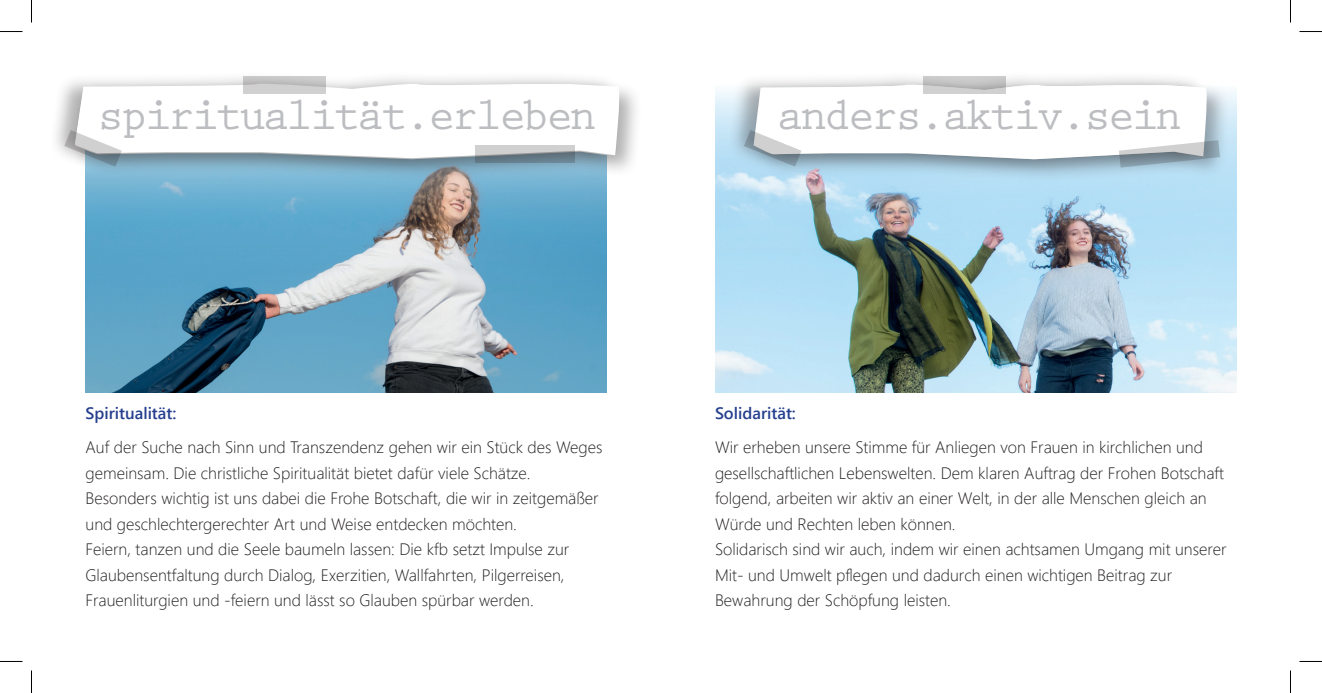
<style>
.page{position:relative;width:1322px;height:693px;background:#fff}
.page>*{position:absolute;margin:0;border:0;box-sizing:border-box;transform-origin:0 0}
.t1{font:700 45px "Prestige Elite Std";letter-spacing:-.075em;color:#bcbdc0}
.t2{font:300 16.5px/25.5px "Segoe UI";color:#231f20}
.t3{font:600 16.5px "Segoe UI";color:#253f8e}
</style>
<div class="page">
<img style="left:86px;top:181px;width:521px;height:211px">
<div style="left:49px;top:70px;width:571px;height:103px;background:#231f20;opacity:.35"></div>
<div style="left:71px;top:78px;width:571px;height:103px;background:#231f20;opacity:.35"></div>
<svg style="left:75px;top:82px;width:546px;height:76px"></svg>
<svg style="left:475px;top:145px;width:99px;height:17px;background:#9aa3a9"></svg>
<svg style="left:243px;top:76px;width:83px;height:17px"></svg>
<svg style="left:64px;top:130px;width:58px;height:37px"></svg>
<img style="left:715px;top:91px;width:521px;height:301px">
<div style="left:727px;top:71px;width:480px;height:102px;background:#231f20;opacity:.35"></div>
<div style="left:750px;top:80px;width:480px;height:102px;background:#231f20;opacity:.35"></div>
<div style="left:922px;top:76px;width:83px;height:17px;background:#cac9c9"></div>
<svg style="left:744px;top:83px;width:476px;height:84px"></svg>
<svg style="left:0;top:31px;width:22px;height:1px"></svg>
<svg style="left:1299px;top:31px;width:23px;height:1px"></svg>
<svg style="left:0;top:661px;width:22px;height:1px"></svg>
<svg style="left:1299px;top:661px;width:23px;height:1px"></svg>
<svg style="left:31px;top:0;width:1px;height:23px"></svg>
<svg style="left:31px;top:670px;width:1px;height:22px"></svg>
<svg style="left:1290px;top:0;width:1px;height:23px"></svg>
<svg style="left:1290px;top:670px;width:1px;height:22px"></svg>
<h1 class="t1" style="left:97px;top:90px;width:501px">spiritualität.erleben</h1>
<p class="t3" style="left:86px;top:397px;width:92px">Spiritualität:</p>
<p class="t2" style="left:86px;top:433px;width:518px">Auf der Suche nach Sinn und Transzendenz gehen wir ein Stück des Weges gemeinsam. Die christliche Spiritualität bietet dafür viele Schätze.<br>Besonders wichtig ist uns dabei die Frohe Botschaft, die wir in zeitgemäßer und geschlechtergerechter Art und Weise entdecken möchten.<br>Feiern, tanzen und die Seele baumeln lassen: Die kfb setzt Impulse zur Glaubensentfaltung durch Dialog, Exerzitien, Wallfahrten, Pilgerreisen, Frauenliturgien und -feiern und lässt so Glauben spürbar werden.</p>
<h1 class="t1" style="left:777px;top:90px;width:407px">anders.aktiv.sein</h1>
<p class="t3" style="left:715px;top:397px;width:82px">Solidarität:</p>
<p class="t2" style="left:715px;top:433px;width:513px">Wir erheben unsere Stimme für Anliegen von Frauen in kirchlichen und gesellschaftlichen Lebenswelten. Dem klaren Auftrag der Frohen Botschaft folgend, arbeiten wir aktiv an einer Welt, in der alle Menschen gleich an Würde und Rechten leben können.<br>Solidarisch sind wir auch, indem wir einen achtsamen Umgang mit unserer Mit- und Umwelt pflegen und dadurch einen wichtigen Beitrag zur Bewahrung der Schöpfung leisten.</p>
</div>
